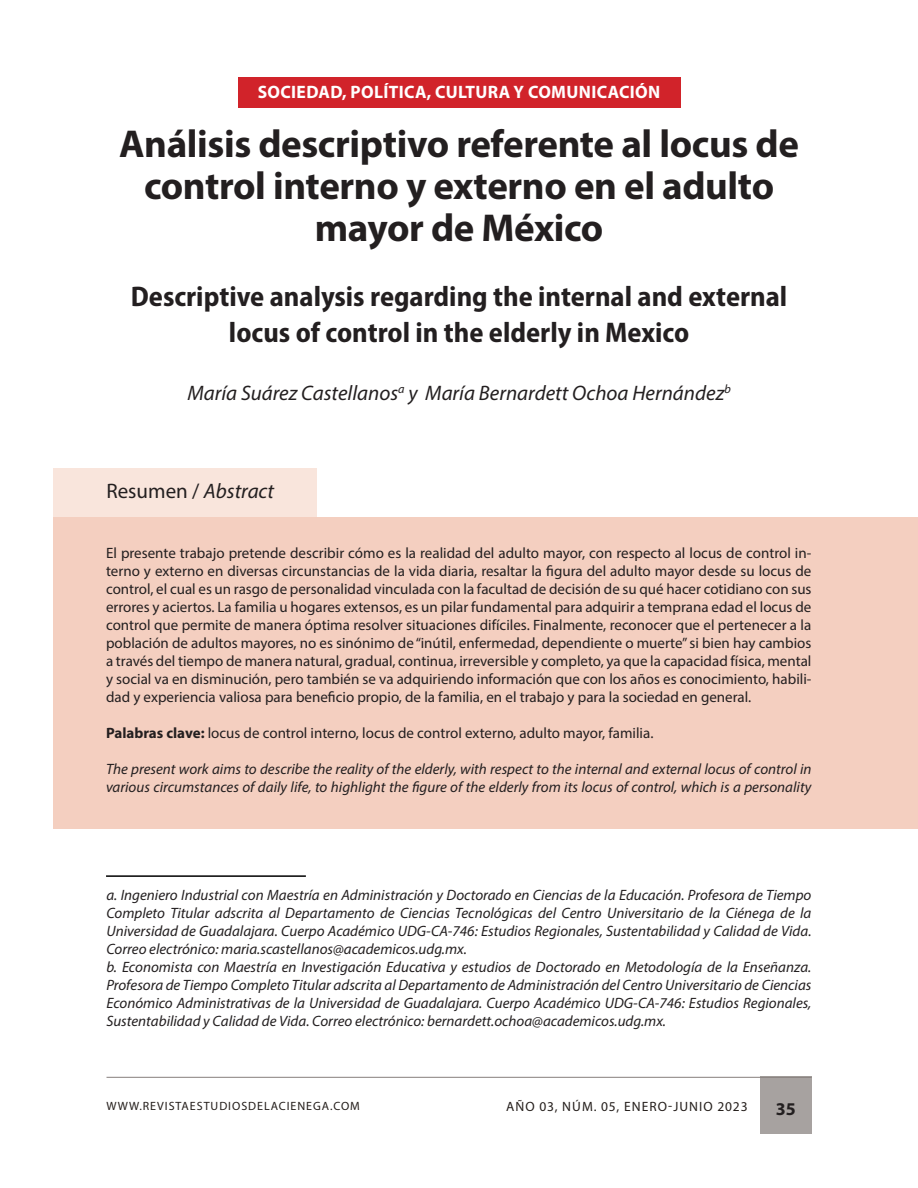
<style>
.page{position:relative;width:918px;height:1188px;background:#fff}
.page>*{position:absolute;margin:0;border:0;box-sizing:border-box;transform-origin:0 0}
.Titulo_artículo{font:700 39px/42px "Myriad Pro";letter-spacing:-.01em;color:#231f20;text-align:center}
.Título_artículo_en_inglés{font:700 semi-condensed 28.5px/36px "Myriad Pro";color:#231f20;text-align:center}
.Autor_es{font:italic 21px "Myriad Pro";color:#231f20}
.Resumen___Abstract{font:21px "Myriad Pro";color:#231f20}
.t1{font:700 18px "Myriad Pro";letter-spacing:.02em;color:#fff}
.t2{font:700 18px "Myriad Pro";color:#231f20}
.Resumen{font:15px/18px "Myriad Pro";color:#231f20;text-align:justify}
.Pie_de_nota_biografía{font:italic 15px/18px "Myriad Pro";color:#231f20;text-align:justify}
.Abstract{font:italic 15px/18px "Myriad Pro";color:#231f20}
.t3{font:13.5px "Myriad Pro";letter-spacing:.08em;color:#241e1b}
.t4{font:12px "Myriad Pro";letter-spacing:.08em;color:#241e1b}
.s1{font-style:italic}
.s2{font-weight:700}
</style>
<div class="page">
<div style="left:760px;top:1077px;width:52px;height:57px;background:#a7a2a0"></div>
<hr style="left:107px;top:1077px;width:705px;height:1px;background:#867f7c">
<div style="left:54px;top:468px;width:263px;height:327px;background:#f9e5dc"></div>
<div style="left:54px;top:517px;width:864px;height:311px;background:#f4cfc0"></div>
<hr style="left:106px;top:875px;width:200px;height:2px;background:#000">
<div style="left:238px;top:78px;width:442px;height:30px;background:#d1232a"></div>
<p class="t1" style="left:258px;top:81px;width:404px">SOCIEDAD, POLÍTICA, CULTURA Y COMUNICACIÓN</p>
<p class="Titulo_artículo" style="left:119px;top:121px;width:681px">Análisis descriptivo referente al locus de control interno y externo en el adulto mayor de México</p>
<p class="Título_artículo_en_inglés" style="left:131px;top:278px;width:658px">Descriptive analysis regarding the internal and external locus of control in the elderly in Mexico</p>
<p class="Autor_es" style="left:187px;top:380px;width:545px">María Suárez Castellanos<sup>a</sup> y María Bernardett Ochoa Hernández<sup>b</sup></p>
<p class="Resumen___Abstract" style="left:106px;top:478px;width:169px">Resumen / <span class="s1">Abstract</span></p>
<p class="Resumen" style="left:106px;top:544px;width:707px">El presente trabajo pretende describir cómo es la realidad del adulto mayor, con respecto al locus de control in&shy;terno y externo en diversas circunstancias de la vida diaria, resaltar la figura del adulto mayor desde su locus de control, el cual es un rasgo de personalidad vinculada con la facultad de decisión de su qué hacer cotidiano con sus errores y aciertos. La familia u hogares extensos, es un pilar fundamental para adquirir a temprana edad el locus de control que permite de manera óptima resolver situaciones difíciles. Finalmente, reconocer que el pertenecer a la población de adultos mayores, no es sinónimo de “inútil, enfermedad, dependiente o muerte” si bien hay cambios a través del tiempo de manera natural, gradual, continua, irreversible y completo, ya que la capacidad física, mental y social va en disminución, pero también se va adquiriendo información que con los años es conocimiento, habili&shy;dad y experiencia valiosa para beneficio propio, de la familia, en el trabajo y para la sociedad en general.</p>
<p class="Resumen" style="left:106px;top:724px;width:549px"><span class="s2">Palabras clave:</span> locus de control interno, locus de control externo, adulto mayor, familia.</p>
<p class="Abstract" style="left:106px;top:760px;width:707px">The present work aims to describe the reality of the elderly, with respect to the internal and external locus of control in various circumstances of daily life, to highlight the figure of the elderly from its locus of control, which is a personality</p>
<p class="Pie_de_nota_biografía" style="left:106px;top:886px;width:707px">a. Ingeniero Industrial con Maestría en Administración y Doctorado en Ciencias de la Educación. Profesora de Tiempo Completo Titular adscrita al Departamento de Ciencias Tecnológicas del Centro Universitario de la Ciénega de la Universidad de Guadalajara. Cuerpo Académico UDG-CA-746: Estudios Regionales, Sustentabilidad y Calidad de Vida.<br>Correo electrónico: maria.scastellanos@academicos.udg.mx.</p>
<p class="Pie_de_nota_biografía" style="left:106px;top:958px;width:707px">b. Economista con Maestría en Investigación Educativa y estudios de Doctorado en Metodología de la Enseñanza.<br>Profesora de Tiempo Completo Titular adscrita al Departamento de Administración del Centro Universitario de Ciencias Económico Administrativas de la Universidad de Guadalajara. Cuerpo Académico UDG-CA-746: Estudios Regionales, Sustentabilidad y Calidad de Vida. Correo electrónico: bernardett.ochoa@academicos.udg.mx.</p>
<p class="t4" style="left:107px;top:1099px;width:255px">WWW.REVISTAESTUDIOSDELACIENEGA.COM</p>
<p class="t3" style="left:506px;top:1099px;width:243px">AÑO 03, NÚM. 05, ENERO-JUNIO 2023</p>
<p class="t2" style="left:776px;top:1097px;width:21px">35</p>
</div>
